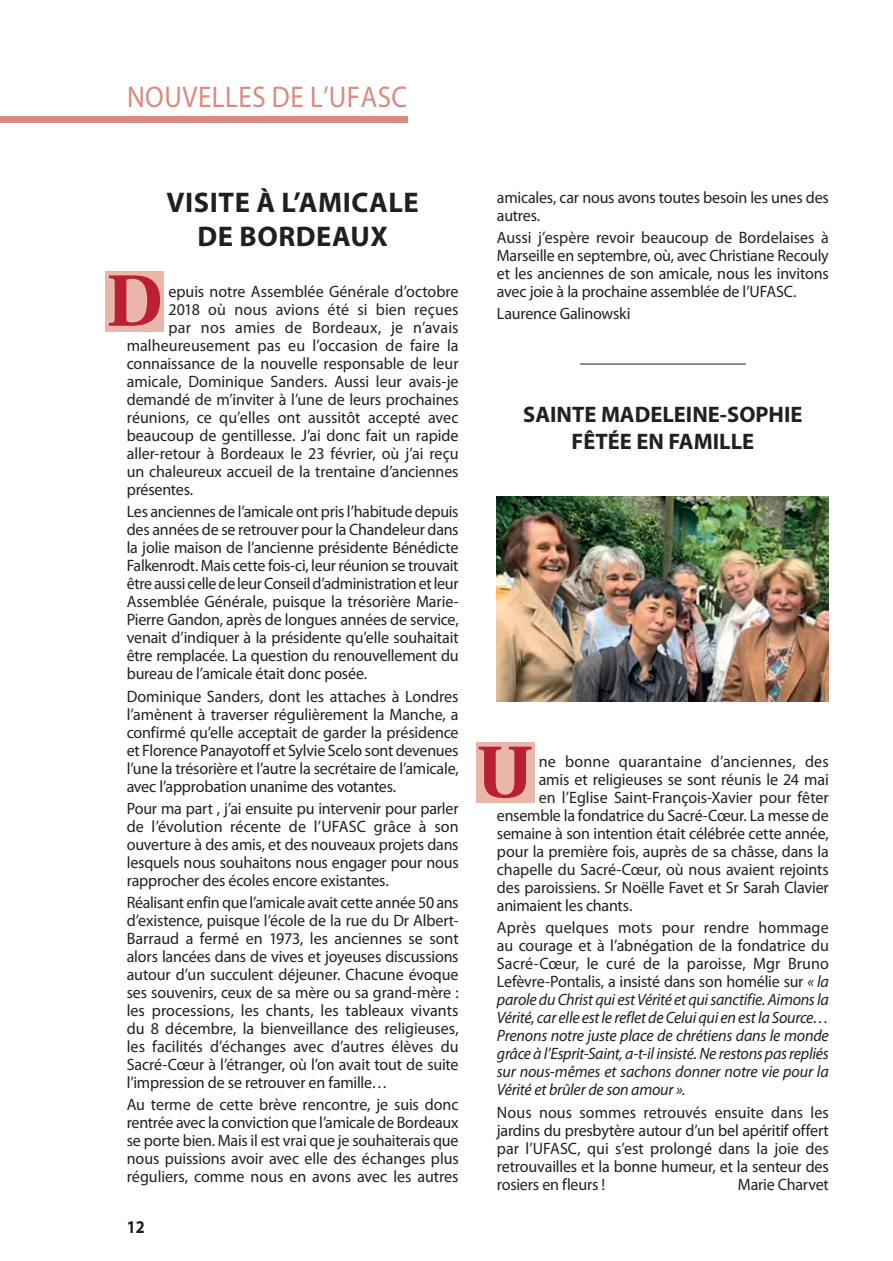
<style>
.page{position:relative;width:893px;height:1261px;background:#fff}
.page>*{position:absolute;margin:0;border:0;box-sizing:border-box;transform-origin:0 0}
.t1{font:700 72.75px "Utopia";color:#ba1f33}
.t2{font:30px "Myriad Pro";letter-spacing:.02em;color:#d98b80;scale:.9 1}
.t3{font:700 28.5px/34.5px "Myriad Pro";letter-spacing:.02em;color:#231f20;text-align:center}
.t4{font:700 22.5px/27px "Myriad Pro";color:#231f20;text-align:center}
.t5{font:700 18px "Myriad Pro";color:#231f20;scale:.9 1}
.t6{font:16.5px/18px "Myriad Pro";letter-spacing:-.01em;color:#231f20;text-align:justify}
.t7{font:italic 16.5px/18px "Myriad Pro";letter-spacing:-.015em;color:#231f20;text-align:justify}
.t8{font:16.5px "Myriad Pro";letter-spacing:.01em;color:#231f20}
.t9{font:16.5px "Myriad Pro";letter-spacing:.015em;color:#231f20}
.s1{font-style:normal}
</style>
<div class="page">
<div style="left:0;top:116px;width:407px;height:6px;background:#d98b80"></div>
<hr style="left:579px;top:364px;width:166px;height:1px;background:#231f20">
<img style="left:497px;top:497px;width:331px;height:205px">
<div style="left:105px;top:271px;width:59px;height:60px;background:#e8b6aa"></div>
<div style="left:475px;top:742px;width:59px;height:61px;background:#e8b6aa"></div>
<h2 class="t2" style="left:127px;top:78px;width:313px">NOUVELLES DE L’UFASC</h2>
<h3 class="t3" style="left:166px;top:184px;width:254px">VISITE À L’AMICALE<br>DE BORDEAUX</h3>
<h1 class="t1" style="left:107px;top:259px;width:58px">D</h1>
<p class="t6" style="left:168px;top:282px;width:291px">epuis notre Assemblée Générale d’octobre</p>
<p class="t8" style="left:168px;top:299px;width:291px">2018 où nous avions été si bien reçues</p>
<p class="t9" style="left:168px;top:317px;width:291px">par nos amies de Bordeaux, je n’avais</p>
<p class="t6" style="left:127px;top:336px;width:333px">malheureusement pas eu l’occasion de faire la</p>
<p class="t6" style="left:127px;top:354px;width:333px">connaissance de la nouvelle responsable de leur</p>
<p class="t6" style="left:127px;top:372px;width:333px">amicale, Dominique Sanders. Aussi leur avais-je</p>
<p class="t6" style="left:127px;top:390px;width:333px">demandé de m’inviter à l’une de leurs prochaines</p>
<p class="t6" style="left:127px;top:408px;width:333px">réunions, ce qu’elles ont aussitôt accepté avec</p>
<p class="t6" style="left:127px;top:426px;width:333px">beaucoup de gentillesse. J’ai donc fait un rapide</p>
<p class="t6" style="left:127px;top:444px;width:333px">aller-retour à Bordeaux le 23 février, où j’ai reçu</p>
<p class="t6" style="left:127px;top:462px;width:333px">un chaleureux accueil de la trentaine d’anciennes</p>
<p class="t6" style="left:127px;top:480px;width:68px">présentes.</p>
<p class="t6" style="left:127px;top:503px;width:333px">Les anciennes de l’amicale ont pris l’habitude depuis des années de se retrouver pour la Chandeleur dans la jolie maison de l’ancienne présidente Bénédicte Falkenrodt. Mais cette fois-ci, leur réunion se trouvait être aussi celle de leur Conseil d’administration et leur Assemblée Générale, puisque la trésorière Marie-Pierre Gandon, après de longues années de service, venait d’indiquer à la présidente qu’elle souhaitait être remplacée. La question du renouvellement du bureau de l’amicale était donc posée.</p>
<p class="t6" style="left:127px;top:687px;width:333px">Dominique Sanders, dont les attaches à Londres l’amènent à traverser régulièrement la Manche, a confirmé qu’elle acceptait de garder la présidence et Florence Panayotoff et Sylvie Scelo sont devenues l’une la trésorière et l’autre la secrétaire de l’amicale, avec l’approbation unanime des votantes.</p>
<p class="t6" style="left:127px;top:799px;width:333px">Pour ma part , j’ai ensuite pu intervenir pour parler de l’évolution récente de l’UFASC grâce à son ouverture à des amis, et des nouveaux projets dans lesquels nous souhaitons nous engager pour nous rapprocher des écoles encore existantes.</p>
<p class="t6" style="left:127px;top:893px;width:333px">Réalisant enfin que l’amicale avait cette année 50 ans d’existence, puisque l’école de la rue du Dr Albert-Barraud a fermé en 1973, les anciennes se sont alors lancées dans de vives et joyeuses discussions autour d’un succulent déjeuner. Chacune évoque ses souvenirs, ceux de sa mère ou sa grand-mère : les processions, les chants, les tableaux vivants du 8 décembre, la bienveillance des religieuses, les facilités d’échanges avec d’autres élèves du Sacré-Cœur à l’étranger, où l’on avait tout de suite l’impression de se retrouver en famille…</p>
<p class="t6" style="left:127px;top:1096px;width:333px">Au terme de cette brève rencontre, je suis donc rentrée avec la conviction que l’amicale de Bordeaux se porte bien. Mais il est vrai que je souhaiterais que nous puissions avoir avec elle des échanges plus réguliers, comme nous en avons avec les autres</p>
<p class="t5" style="left:127px;top:1215px;width:21px">12</p>
<p class="t6" style="left:497px;top:188px;width:333px">amicales, car nous avons toutes besoin les unes des autres.</p>
<p class="t6" style="left:497px;top:228px;width:333px">Aussi j’espère revoir beaucoup de Bordelaises à Marseille en septembre, où, avec Christiane Recouly et les anciennes de son amicale, nous les invitons avec joie à la prochaine assemblée de l’UFASC.</p>
<p class="t6" style="left:497px;top:305px;width:135px">Laurence Galinowski</p>
<h3 class="t4" style="left:523px;top:400px;width:281px">SAINTE MADELEINE-SOPHIE<br>FÊTÉE EN FAMILLE</h3>
<h1 class="t1" style="left:476px;top:730px;width:59px">U</h1>
<p class="t8" style="left:538px;top:751px;width:291px">ne bonne quarantaine d’anciennes, des</p>
<p class="t6" style="left:538px;top:770px;width:291px">amis et religieuses se sont réunis le 24 mai</p>
<p class="t6" style="left:538px;top:788px;width:291px">en l’Eglise Saint-François-Xavier pour fêter</p>
<p class="t6" style="left:497px;top:806px;width:333px">ensemble la fondatrice du Sacré-Cœur. La messe de</p>
<p class="t6" style="left:497px;top:824px;width:333px">semaine à son intention était célébrée cette année,</p>
<p class="t6" style="left:497px;top:842px;width:333px">pour la première fois, auprès de sa châsse, dans la</p>
<p class="t6" style="left:497px;top:860px;width:333px">chapelle du Sacré-Cœur, où nous avaient rejoints</p>
<p class="t6" style="left:497px;top:878px;width:333px">des paroissiens. Sr Noëlle Favet et Sr Sarah Clavier</p>
<p class="t6" style="left:497px;top:896px;width:137px">animaient les chants.</p>
<p class="t7" style="left:497px;top:919px;width:333px"><span class="s1">Après quelques mots pour rendre hommage au courage et à l’abnégation de la fondatrice du Sacré-Cœur, le curé de la paroisse, Mgr Bruno Lefèvre-Pontalis, a insisté dans son homélie sur</span> « la parole du Christ qui est Vérité et qui sanctifie. Aimons la Vérité, car elle est le reflet de Celui qui en est la Source… Prenons notre juste place de chrétiens dans le monde grâce à l’Esprit-Saint, a-t-il insisté. Ne restons pas repliés sur nous-mêmes et sachons donner notre vie pour la Vérité et brûler de son amour ».</p>
<p class="t6" style="left:497px;top:1103px;width:333px">Nous nous sommes retrouvés ensuite dans les jardins du presbytère autour d’un bel apéritif offert par l’UFASC, qui s’est prolongé dans la joie des retrouvailles et la bonne humeur, et la senteur des rosiers en fleurs !</p>
<p class="t6" style="left:737px;top:1175px;width:92px">Marie Charvet</p>
</div>
